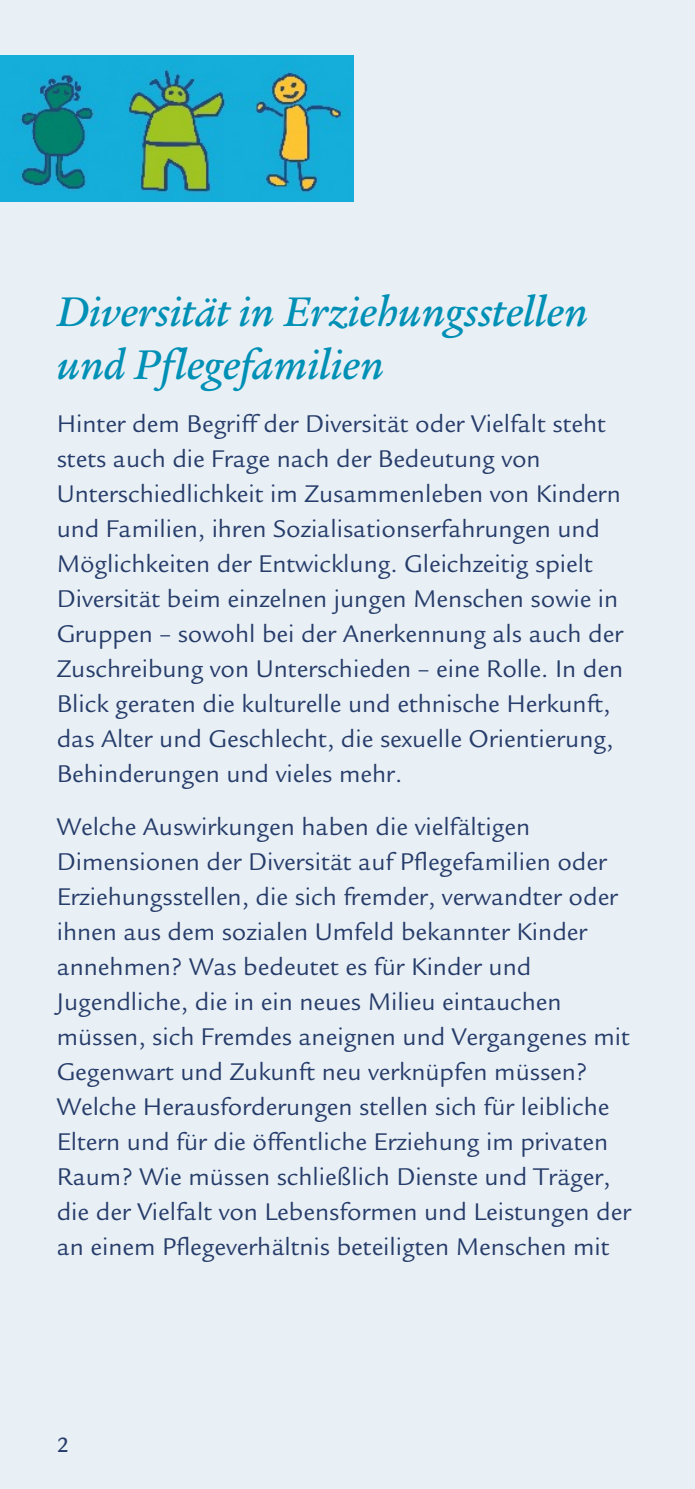
<style>
.page{position:relative;width:695px;height:1489px;background:#fff}
.page>*{position:absolute;margin:0;border:0;box-sizing:border-box;transform-origin:0 0}
.t1{font:italic 500 45px/52.5px "Legacy Serif";color:#0090b6}
.t2{font:26.25px/35px "Legacy Sans";color:#263c6a}
.t3{font:500 22.5px "Legacy Sans";color:#263c6a}
</style>
<div class="page">
<div style="left:0;top:0;width:694px;height:1488px;background:#e9f0f5"></div>
<img style="left:0;top:55px;width:353px;height:146px">
<h1 class="t1" style="left:57px;top:286px;width:533px">Diversität in Erziehungsstellen und Pflegefamilien</h1>
<p class="t2" style="left:57px;top:406px;width:568px">Hinter dem Begriff der Diversität oder Vielfalt steht stets auch die Frage nach der Bedeutung von Unterschiedlichkeit im Zusammenleben von Kindern und Familien, ihren Sozialisationserfahrungen und Möglichkeiten der Entwicklung. Gleichzeitig spielt Diversität beim einzelnen jungen Menschen sowie in Gruppen – sowohl bei der Anerkennung als auch der Zuschreibung von Unterschieden – eine Rolle. In den Blick geraten die kulturelle und ethnische Herkunft, das Alter und Geschlecht, die sexuelle Orientierung, Behinderungen und vieles mehr.</p>
<p class="t2" style="left:57px;top:809px;width:575px">Welche Auswirkungen haben die vielfältigen Dimensionen der Diversität auf Pflegefamilien oder Erziehungsstellen, die sich fremder, verwandter oder ihnen aus dem sozialen Umfeld bekannter Kinder annehmen? Was bedeutet es für Kinder und Jugendliche, die in ein neues Milieu eintauchen müssen, sich Fremdes aneignen und Vergangenes mit Gegenwart und Zukunft neu verknüpfen müssen?<br>Welche Herausforderungen stellen sich für leibliche Eltern und für die öffentliche Erziehung im privaten Raum? Wie müssen schließlich Dienste und Träger, die der Vielfalt von Lebensformen und Leistungen der an einem Pflegeverhältnis beteiligten Menschen mit</p>
<p class="t3" style="left:57px;top:1431px;width:14px">2</p>
</div>
